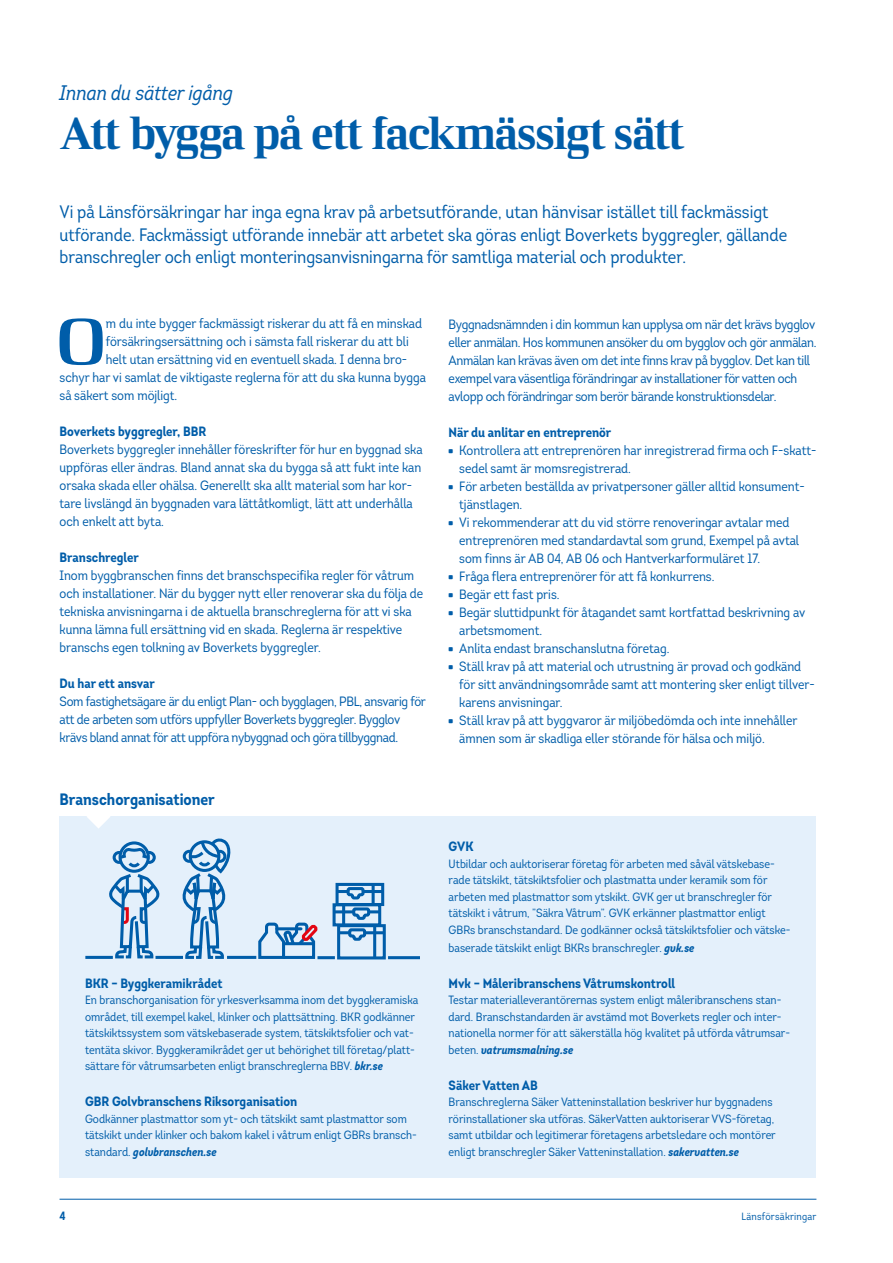
<style>
.page{position:relative;width:893px;height:1263px;background:#fff}
.page>*{position:absolute;margin:0;border:0;box-sizing:border-box;transform-origin:0 0}
.t1{font:65.7px "LF Rubrik 2";color:#005da9}
.t2{font:45px "LF Rubrik 2";letter-spacing:-.035em;color:#005da9}
.t3{font:italic 21px "Intro Cond";color:#005da9}
.t4{font:18px/22.5px "Intro Cond";color:#005da9}
.t5{font:700 16.5px "Intro Cond";color:#005da9}
.t6{font:13.5px/18px "Intro Cond";color:#005da9}
.t7{font:13.5px/18px "Intro Cond";letter-spacing:-.02em;color:#005da9}
.t8{font:700 13.5px "Intro Cond";color:#005da9}
.t9{font:12px/16.5px "Intro Cond";color:#005da9}
.t10{font:700 12px "Intro Cond";color:#005da9}
.t11{font:10.5px "Intro Cond";letter-spacing:.02em;color:#005da9}
.s1{font-weight:700;font-style:italic}
.s2{font-family:"LF Rubrik 2"}
</style>
<div class="page">
<div style="left:60px;top:816px;width:756px;height:362px;background:#e4f0fb"></div>
<svg style="left:87px;top:816px;width:23px;height:12px"></svg>
<div style="left:119px;top:841px;width:31px;height:32px;border:3px solid #005da9;border-radius:50%"></div>
<svg style="left:106px;top:844px;width:57px;height:115px"></svg>
<svg style="left:178px;top:838px;width:57px;height:121px"></svg>
<div style="left:189px;top:840px;width:31px;height:32px;border:3px solid #005da9;border-radius:50%"></div>
<hr style="left:227px;top:956px;width:29px;height:3px;background:#005da9">
<hr style="left:388px;top:956px;width:32px;height:3px;background:#005da9">
<hr style="left:317px;top:956px;width:18px;height:3px;background:#005da9">
<hr style="left:155px;top:956px;width:28px;height:3px;background:#005da9">
<hr style="left:85px;top:956px;width:28px;height:3px;background:#005da9">
<div style="left:337px;top:924px;width:49px;height:35px;border:3px solid #005da9"></div>
<svg style="left:339px;top:927px;width:29px;height:15px"></svg>
<hr style="left:365px;top:931px;width:19px;height:3px;background:#005da9">
<hr style="left:373px;top:925px;width:3px;height:32px;background:#005da9">
<div style="left:333px;top:903px;width:48px;height:23px;border:3px solid #005da9"></div>
<hr style="left:335px;top:910px;width:19px;height:3px;background:#005da9">
<hr style="left:342px;top:904px;width:3px;height:20px;background:#005da9">
<div style="left:336px;top:883px;width:48px;height:23px;border:3px solid #005da9"></div>
<svg style="left:338px;top:885px;width:41px;height:36px"></svg>
<hr style="left:363px;top:890px;width:19px;height:3px;background:#005da9">
<hr style="left:372px;top:884px;width:3px;height:20px;background:#005da9">
<svg style="left:258px;top:922px;width:62px;height:38px"></svg>
<hr style="left:60px;top:1199px;width:756px;height:1px;background:#005da9">
<h3 class="t3" style="left:60px;top:80px;width:175px">Innan du sätter igång</h3>
<h2 class="t2" style="left:60px;top:106px;width:627px">Att bygga på ett fackmässigt sätt</h2>
<p class="t4" style="left:60px;top:201px;width:729px">Vi på Länsförsäkringar har inga egna krav på arbetsutförande, utan hänvisar istället till fackmässigt utförande. Fackmässigt utförande innebär att arbetet ska göras enligt Boverkets byggregler, gällande branschregler och enligt monteringsanvisningarna för samtliga material och produkter.</p>
<h1 class="t1" style="left:56px;top:301px;width:51px">O</h1>
<p class="t6" style="left:106px;top:315px;width:318px">m du inte bygger fackmässigt riskerar du att få en minskad</p>
<p class="t6" style="left:106px;top:333px;width:305px">försäkringsersättning och i sämsta fall riskerar du att bli</p>
<p class="t6" style="left:106px;top:351px;width:303px">helt utan ersättning vid en eventuell skada. I denna bro-</p>
<p class="t6" style="left:60px;top:369px;width:368px">schyr har vi samlat de viktigaste reglerna för att du ska kunna bygga</p>
<p class="t6" style="left:60px;top:387px;width:119px">så säkert som möjligt.</p>
<p class="t8" style="left:60px;top:423px;width:148px">Boverkets byggregler, BBR</p>
<p class="t6" style="left:60px;top:441px;width:365px">Boverkets byggregler innehåller föreskrifter för hur en byggnad ska uppföras eller ändras. Bland annat ska du bygga så att fukt inte kan orsaka skada eller ohälsa. Generellt ska allt material som har kor&shy;tare livslängd än byggnaden vara lättåtkomligt, lätt att underhålla och enkelt att byta.</p>
<p class="t8" style="left:60px;top:549px;width:81px">Branschregler</p>
<p class="t6" style="left:60px;top:567px;width:365px">Inom byggbranschen finns det branschspecifika regler för våtrum och installationer. När du bygger nytt eller renoverar ska du följa de tekniska anvisningarna i de aktuella branschreglerna för att vi ska kunna lämna full ersättning vid en skada. Reglerna är respektive branschs egen tolkning av Boverkets byggregler.</p>
<p class="t8" style="left:60px;top:675px;width:97px">Du har ett ansvar</p>
<p class="t7" style="left:60px;top:693px;width:368px">Som fastighetsägare är du enligt Plan- och bygglagen, PBL, ansvarig för att de arbeten som utförs uppfyller Boverkets byggregler. Bygglov krävs bland annat för att uppföra nybyggnad och göra tillbyggnad.</p>
<p class="t5" style="left:60px;top:788px;width:157px">Branschorganisationer</p>
<p class="t8" style="left:85px;top:974px;width:139px">BKR – Byggkeramikrådet</p>
<p class="t9" style="left:85px;top:992px;width:335px">En branschorganisation för yrkesverksamma inom det byggkeramiska området, till exempel kakel, klinker och plattsättning. BKR godkänner tätskiktssystem som vätskebaserade system, tätskiktsfolier och vat&shy;tentäta skivor. Byggkeramikrådet ger ut behörighet till företag/platt&shy;sättare för våtrumsarbeten enligt branschreglerna BBV. <span class="s1">bkr.se</span></p>
<p class="t8" style="left:85px;top:1093px;width:214px">GBR Golvbranschens Riksorganisation</p>
<p class="t9" style="left:85px;top:1110px;width:333px">Godkänner plastmattor som yt- och tätskikt samt plastmattor som tätskikt under klinker och bakom kakel i våtrum enligt GBRs bransch&shy;standard. <span class="s1">golvbranschen.se</span></p>
<p class="t7" style="left:449px;top:315px;width:369px">Byggnadsnämnden i din kommun kan upplysa om när det krävs bygglov eller anmälan. Hos kommunen ansöker du om bygglov och gör anmälan.<br>Anmälan kan krävas även om det inte finns krav på bygglov. Det kan till exempel vara väsentliga förändringar av installationer för vatten och avlopp och förändringar som berör bärande konstruktionsdelar.</p>
<p class="t8" style="left:449px;top:424px;width:164px">När du anlitar en entreprenör</p>
<p class="t6" style="left:459px;top:441px;width:359px;text-indent:-11px"><span class="s2">•</span> Kontrollera att entreprenören har inregistrerad firma och F-skatt&shy;sedel samt är momsregistrerad.</p>
<p class="t6" style="left:459px;top:477px;width:347px;text-indent:-11px"><span class="s2">•</span> För arbeten beställda av privatpersoner gäller alltid konsument&shy;tjänstlagen.</p>
<p class="t6" style="left:459px;top:513px;width:341px;text-indent:-11px"><span class="s2">•</span> Vi rekommenderar att du vid större renoveringar avtalar med entreprenören med standardavtal som grund, Exempel på avtal som finns är AB 04, AB 06 och Hantverkarformuläret 17.</p>
<p class="t6" style="left:449px;top:567px;width:267px"><span class="s2">•</span> Fråga flera entreprenörer för att få konkurrens.</p>
<p class="t6" style="left:449px;top:585px;width:113px"><span class="s2">•</span> Begär ett fast pris.</p>
<p class="t6" style="left:459px;top:603px;width:348px;text-indent:-11px"><span class="s2">•</span> Begär sluttidpunkt för åtagandet samt kortfattad beskrivning av arbetsmoment.</p>
<p class="t6" style="left:449px;top:639px;width:222px"><span class="s2">•</span> Anlita endast branschanslutna företag.</p>
<p class="t6" style="left:459px;top:657px;width:357px;text-indent:-11px"><span class="s2">•</span> Ställ krav på att material och utrustning är provad och godkänd för sitt användningsområde samt att montering sker enligt tillver&shy;karens anvisningar.</p>
<p class="t6" style="left:459px;top:711px;width:340px;text-indent:-11px"><span class="s2">•</span> Ställ krav på att byggvaror är miljöbedömda och inte innehåller ämnen som är skadliga eller störande för hälsa och miljö.</p>
<p class="t8" style="left:449px;top:838px;width:26px">GVK</p>
<p class="t9" style="left:449px;top:855px;width:343px">Utbildar och auktoriserar företag för arbeten med såväl vätskebase&shy;rade tätskikt, tätskiktsfolier och plastmatta under keramik som för arbeten med plastmattor som ytskikt. GVK ger ut branschregler för tätskikt i våtrum, ”Säkra Våtrum”. GVK erkänner plastmattor enligt GBRs branschstandard. De godkänner också tätskiktsfolier och vätske-</p>
<p class="t9" style="left:449px;top:939px;width:247px">baserade tätskikt enligt BKRs branschregler. <span class="s1">gvk.se</span></p>
<p class="t8" style="left:449px;top:974px;width:228px">Mvk – Måleribranschens Våtrumskontroll</p>
<p class="t9" style="left:449px;top:992px;width:343px">Testar materialleverantörernas system enligt måleribranschens stan&shy;dard. Branschstandarden är avstämd mot Boverkets regler och inter&shy;nationella normer för att säkerställa hög kvalitet på utförda våtrumsar&shy;beten. <span class="s1">vatrumsmalning.se</span></p>
<p class="t8" style="left:449px;top:1076px;width:91px">Säker Vatten AB</p>
<p class="t9" style="left:449px;top:1094px;width:329px">Branschreglerna Säker Vatteninstallation beskriver hur byggnadens rörinstallationer ska utföras. SäkerVatten auktoriserar VVS-företag, samt utbildar och legitimerar företagens arbetsledare och montörer enligt branschregler Säker Vatteninstallation. <span class="s1">sakervatten.se</span></p>
<p class="t10" style="left:60px;top:1208px;width:8px">4</p>
<p class="t11" style="left:742px;top:1210px;width:76px">Länsförsäkringar</p>
</div>
